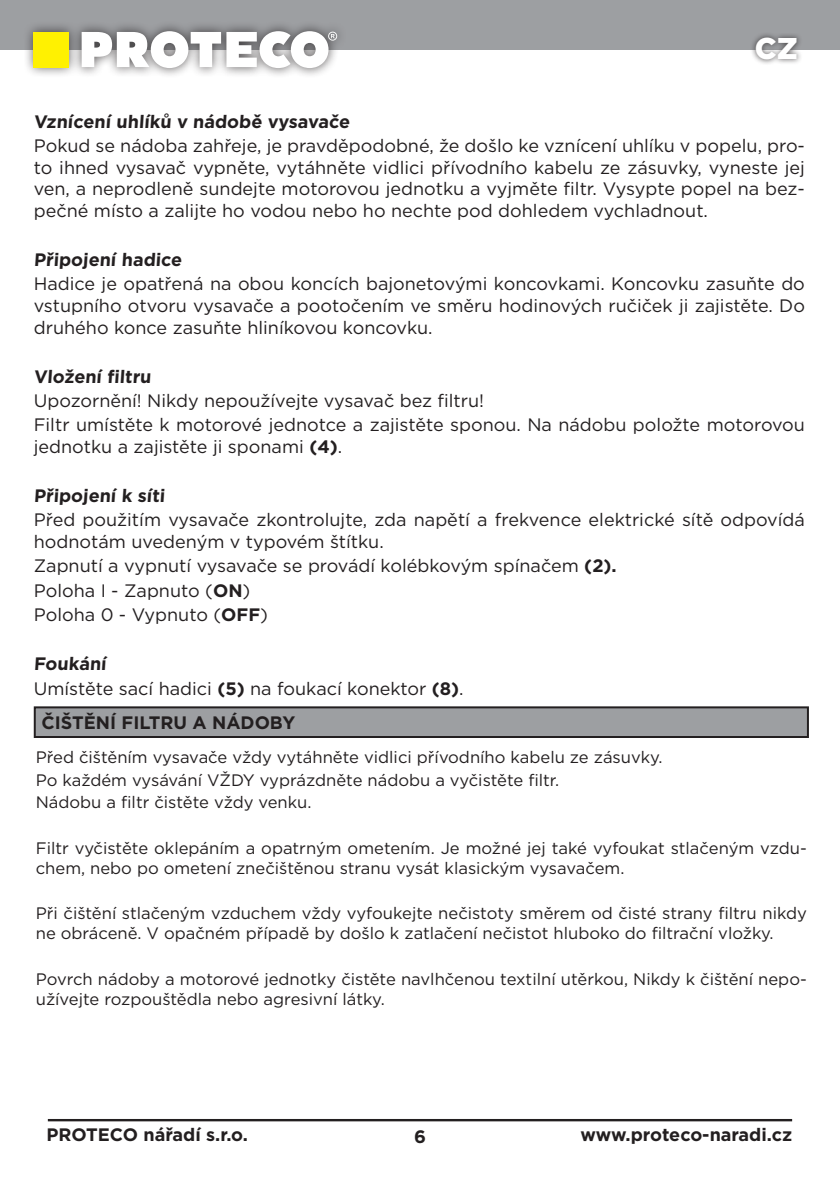
<style>
.page{position:relative;width:840px;height:1191px;background:#fff}
.page>*{position:absolute;margin:0;border:0;box-sizing:border-box;transform-origin:0 0}
.t1{font:900 30px "Gotham";color:#fff}
.t2{font:18px/21.6px "Gotham";color:#231f20}
.t3{font:700 18px "Gotham";color:#231f20}
.t4{font:16.6px/20px "Gotham";color:#231f20}
.s1{font-weight:700}
</style>
<div class="page">
<div style="left:0;top:0;width:839px;height:50px;background:#9d9fa2"></div>
<div style="left:23px;top:21px;width:324px;height:57px;background:#231f20;opacity:.75"></div>
<div style="left:34px;top:32px;width:35px;height:35px;background:#fff101"></div>
<svg style="left:82px;top:31px;width:255px;height:37px"></svg>
<div style="left:749px;top:32px;width:53px;height:34px;background:#231f20;opacity:.75"></div>
<hr style="left:48px;top:1119px;width:743px;height:2px;background:#231f20">
<div style="left:35px;top:707px;width:772px;height:30px;background:#9d9fa2"></div>
<div style="left:34px;top:706px;width:774px;height:32px;border:2px solid #231f20"></div>
<h1 class="t1" style="left:754px;top:28px;width:44px">CZ</h1>
<p class="t3" style="left:34px;top:109px;width:319px">Vznícení uhlíků v nádobě vysavače</p>
<p class="t2" style="left:34px;top:135px;width:772px;text-align:justify">Pokud se nádoba zahřeje, je pravděpodobné, že došlo ke vznícení uhlíku v popelu, pro&shy;to ihned vysavač vypněte, vytáhněte vidlici přívodního kabelu ze zásuvky, vyneste jej ven, a neprodleně sundejte motorovou jednotku a vyjměte filtr. Vysypte popel na bez&shy;pečné místo a zalijte ho vodou nebo ho nechte pod dohledem vychladnout.</p>
<p class="t3" style="left:34px;top:248px;width:151px">Připojení hadice</p>
<p class="t2" style="left:34px;top:273px;width:772px;text-align:justify">Hadice je opatřená na obou koncích bajonetovými koncovkami. Koncovku zasuňte do vstupního otvoru vysavače a pootočením ve směru hodinových ručiček ji zajistěte. Do druhého konce zasuňte hliníkovou koncovku.</p>
<p class="t3" style="left:34px;top:364px;width:120px">Vložení filtru</p>
<p class="t2" style="left:34px;top:388px;width:772px;line-height:24.4px">Upozornění! Nikdy nepoužívejte vysavač bez filtru!<br>Filtr umístěte k motorové jednotce a zajistěte sponou. Na nádobu položte motorovou</p>
<p class="t2" style="left:34px;top:435px;width:310px">jednotku a zajistěte ji sponami <span class="s1">(4)</span>.</p>
<p class="t3" style="left:34px;top:483px;width:134px">Připojení k síti</p>
<p class="t2" style="left:34px;top:509px;width:772px">Před použitím vysavače zkontrolujte, zda napětí a frekvence elektrické sítě odpovídá hodnotám uvedeným v typovém štítku.</p>
<p class="t2" style="left:34px;top:553px;width:584px;line-height:24.4px">Zapnutí a vypnutí vysavače se provádí kolébkovým spínačem <span class="s1">(2).<br></span>Poloha I - Zapnuto (<span class="s1">ON</span>)<br>Poloha 0 - Vypnuto (<span class="s1">OFF</span>)</p>
<p class="t2" style="left:34px;top:651px;width:431px;line-height:24.4px"><span class="s1">Foukání<br></span>Umístěte sací hadici <span class="s1">(5)</span> na foukací konektor <span class="s1">(8)</span>.</p>
<p class="t3" style="left:41px;top:711px;width:255px">ČIŠTĚNÍ FILTRU A NÁDOBY</p>
<p class="t4" style="left:36px;top:745px;width:628px;line-height:22.8px">Před čištěním vysavače vždy vytáhněte vidlici přívodního kabelu ze zásuvky.<br>Po každém vysávání VŽDY vyprázdněte nádobu a vyčistěte filtr.<br>Nádobu a filtr čistěte vždy venku.</p>
<p class="t4" style="left:36px;top:837px;width:772px">Filtr vyčistěte oklepáním a opatrným ometením. Je možné jej také vyfoukat stlačeným vzdu&shy;chem, nebo po ometení znečištěnou stranu vysát klasickým vysavačem.</p>
<p class="t4" style="left:36px;top:903px;width:772px">Při čištění stlačeným vzduchem vždy vyfoukejte nečistoty směrem od čisté strany filtru nikdy ne obráceně. V opačném případě by došlo k zatlačení nečistot hluboko do filtrační vložky.</p>
<p class="t4" style="left:36px;top:968px;width:772px">Povrch nádoby a motorové jednotky čistěte navlhčenou textilní utěrkou, Nikdy k čištění nepo&shy;užívejte rozpouštědla nebo agresivní látky.</p>
<p class="t3" style="left:46px;top:1123px;width:203px">PROTECO nářadí s.r.o.</p>
<p class="t3" style="left:414px;top:1124px;width:13px">6</p>
<p class="t3" style="left:580px;top:1123px;width:213px">www.proteco-naradi.cz</p>
</div>
